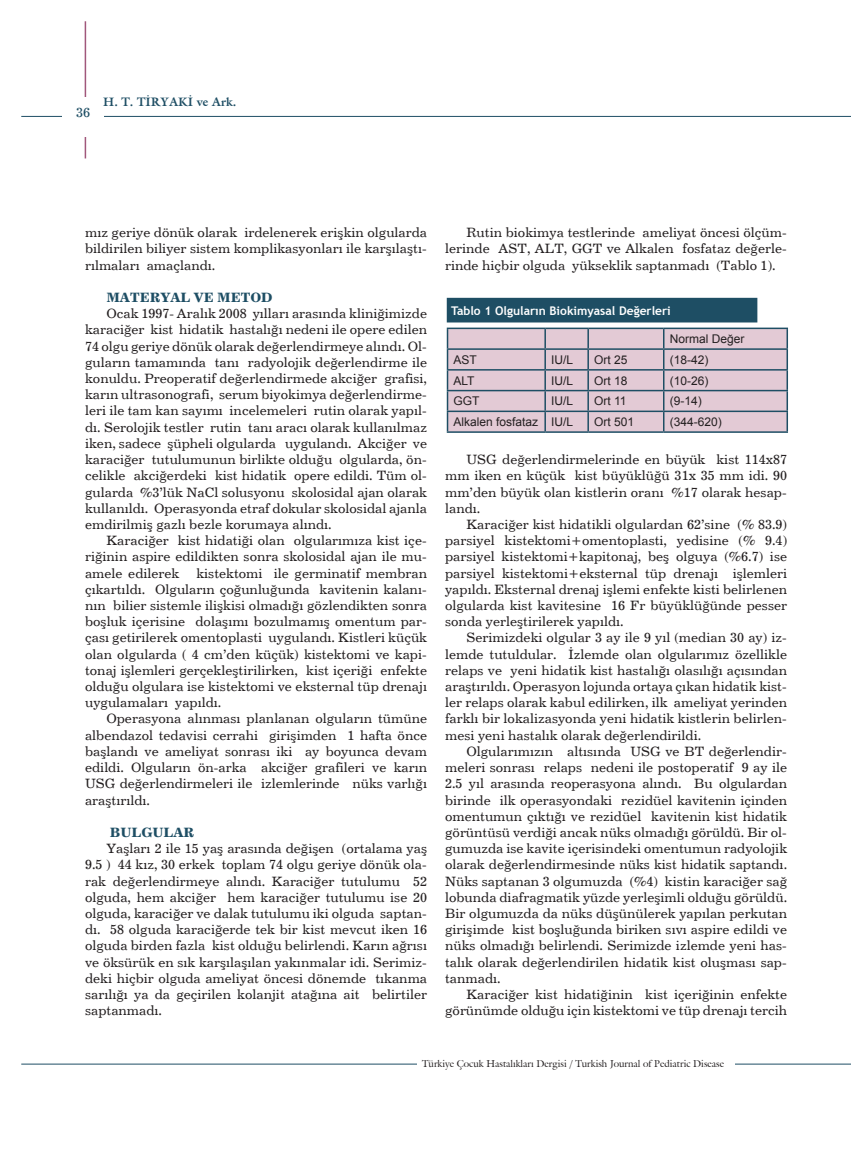
<style>
.page{position:relative;width:851px;height:1170px;background:#fff}
.page>*{position:absolute;margin:0;border:0;box-sizing:border-box;transform-origin:0 0}
.t1{font:13.5px/16.2px "Century 731 BT Roman A";color:#231f20;text-align:justify}
.t2{font:13.5px "Century 731 BT Bold A";color:#1e4e64}
.t3{font:13.5px "Century 731 BT Roman A";color:#1e4e64}
.t4{font:12px "Arial";color:#231f20}
.t5{font:700 12px "Trebuchet MS";color:#fff}
.t6{font:700 12px "Galliard IT Cby BT";color:#1e4e64}
.t7{font:9.75px "Galliard IT Cby BT";color:#231f20}
</style>
<div class="page">
<hr style="left:85px;top:21px;width:1px;height:137px;background:#a1577b">
<hr style="left:21px;top:116px;width:829px;height:1px;background:#1e4e64">
<hr style="left:21px;top:1063px;width:829px;height:1px;background:#1e4e64">
<img style="left:62px;top:97px;width:41px;height:40px">
<div style="left:417px;top:1051px;width:318px;height:26px;background:#fff"></div>
<hr style="left:446px;top:327px;width:99px;height:2px;background:#1e4e64">
<hr style="left:545px;top:327px;width:43px;height:2px;background:#1e4e64">
<hr style="left:588px;top:327px;width:75px;height:2px;background:#1e4e64">
<hr style="left:663px;top:327px;width:124px;height:2px;background:#1e4e64">
<svg style="left:446px;top:328px;width:341px;height:103px;background:#d1bfcb"></svg>
<hr style="left:446px;top:431px;width:99px;height:2px;background:#1e4e64">
<hr style="left:545px;top:431px;width:43px;height:2px;background:#1e4e64">
<hr style="left:588px;top:431px;width:75px;height:2px;background:#1e4e64">
<hr style="left:663px;top:431px;width:124px;height:2px;background:#1e4e64">
<div style="left:446px;top:298px;width:311px;height:24px;background:#1e4e64"></div>
<p class="t3" style="left:76px;top:104px;width:16px">36</p>
<p class="t6" style="left:103px;top:94px;width:135px">H. T. TİRYAKİ ve Ark.</p>
<p class="t1" style="left:85px;top:224px;width:343px">mız geriye dönük olarak irdelenerek erişkin olgularda bildirilen biliyer sistem komplikasyonları ile karşılaştı&shy;rılmaları amaçlandı.</p>
<p class="t2" style="left:106px;top:289px;width:168px">MATERYAL VE METOD</p>
<p class="t1" style="left:85px;top:305px;width:343px;text-indent:21px">Ocak 1997- Aralık 2008 yılları arasında kliniğimizde karaciğer kist hidatik hastalığı nedeni ile opere edilen 74 olgu geriye dönük olarak değerlendirmeye alındı. Ol&shy;guların tamamında tanı radyolojik değerlendirme ile konuldu. Preoperatif değerlendirmede akciğer grafisi, karın ultrasonografi, serum biyokimya değerlendirme&shy;leri ile tam kan sayımı incelemeleri rutin olarak yapıl&shy;dı. Serolojik testler rutin tanı aracı olarak kullanılmaz iken, sadece şüpheli olgularda uygulandı. Akciğer ve karaciğer tutulumunun birlikte olduğu olgularda, ön&shy;celikle akciğerdeki kist hidatik opere edildi. Tüm ol&shy;gularda %3’lük NaCl solusyonu skolosidal ajan olarak kullanıldı. Operasyonda etraf dokular skolosidal ajanla emdirilmiş gazlı bezle korumaya alındı.</p>
<p class="t1" style="left:85px;top:532px;width:343px;text-indent:21px">Karaciğer kist hidatiği olan olgularımıza kist içe&shy;riğinin aspire edildikten sonra skolosidal ajan ile mu&shy;amele edilerek</p>
<p class="t1" style="left:85px;top:564px;width:343px;text-indent:111px">kistektomi ile germinatif membran çıkartıldı. Olguların çoğunluğunda kavitenin kalanı&shy;nın bilier sistemle ilişkisi olmadığı gözlendikten sonra boşluk içerisine dolaşımı bozulmamış omentum par&shy;çası getirilerek omentoplasti uygulandı. Kistleri küçük olan olgularda ( 4 cm’den küçük) kistektomi ve kapi&shy;tonaj işlemleri gerçekleştirilirken, kist içeriği enfekte olduğu olgulara ise kistektomi ve eksternal tüp drenajı uygulamaları yapıldı.</p>
<p class="t1" style="left:85px;top:710px;width:343px;text-indent:21px">Operasyona alınması planlanan olguların tümüne albendazol tedavisi cerrahi girişimden 1 hafta önce başlandı ve ameliyat sonrası iki ay boyunca devam edildi. Olguların ön-arka akciğer grafileri ve karın USG değerlendirmeleri ile izlemlerinde nüks varlığı araştırıldı.</p>
<p class="t2" style="left:110px;top:823px;width:86px">BULGULAR</p>
<p class="t1" style="left:85px;top:840px;width:343px;text-indent:21px">Yaşları 2 ile 15 yaş arasında değişen (ortalama yaş 9.5 ) 44 kız, 30 erkek toplam 74 olgu geriye dönük ola&shy;rak değerlendirmeye alındı. Karaciğer tutulumu 52 olguda, hem akciğer hem karaciğer tutulumu ise 20 olguda, karaciğer ve dalak tutulumu iki olguda saptan&shy;dı. 58 olguda karaciğerde tek bir kist mevcut iken 16 olguda birden fazla kist olduğu belirlendi. Karın ağrısı ve öksürük en sık karşılaşılan yakınmalar idi. Serimiz&shy;deki hiçbir olguda ameliyat öncesi dönemde tıkanma sarılığı ya da geçirilen kolanjit atağına ait belirtiler saptanmadı.</p>
<p class="t1" style="left:445px;top:224px;width:343px;text-indent:21px">Rutin biokimya testlerinde ameliyat öncesi ölçüm&shy;lerinde AST, ALT, GGT ve Alkalen fosfataz değerle&shy;rinde hiçbir olguda yükseklik saptanmadı (Tablo 1).</p>
<p class="t5" style="left:451px;top:303px;width:221px">Tablo 1 Olguların Biokimyasal Değerleri</p>
<p class="t4" style="left:669px;top:331px;width:76px">Normal Değer</p>
<p class="t4" style="left:453px;top:352px;width:25px">AST</p>
<p class="t4" style="left:551px;top:352px;width:24px">IU/L</p>
<p class="t4" style="left:594px;top:352px;width:35px">Ort 25</p>
<p class="t4" style="left:669px;top:352px;width:40px">(18-42)</p>
<p class="t4" style="left:453px;top:372px;width:23px">ALT</p>
<p class="t4" style="left:551px;top:372px;width:24px">IU/L</p>
<p class="t4" style="left:594px;top:372px;width:35px">Ort 18</p>
<p class="t4" style="left:669px;top:372px;width:40px">(10-26)</p>
<p class="t4" style="left:453px;top:393px;width:28px">GGT</p>
<p class="t4" style="left:551px;top:393px;width:24px">IU/L</p>
<p class="t4" style="left:594px;top:393px;width:34px">Ort 11</p>
<p class="t4" style="left:669px;top:393px;width:34px">(9-14)</p>
<p class="t4" style="left:453px;top:414px;width:86px">Alkalen fosfataz</p>
<p class="t4" style="left:551px;top:414px;width:24px">IU/L</p>
<p class="t4" style="left:594px;top:414px;width:42px">Ort 501</p>
<p class="t4" style="left:669px;top:414px;width:54px">(344-620)</p>
<p class="t1" style="left:445px;top:451px;width:343px;text-indent:21px">USG değerlendirmelerinde en büyük kist 114x87 mm iken en küçük kist büyüklüğü 31x 35 mm idi. 90 mm’den büyük olan kistlerin oranı %17 olarak hesap&shy;landı.</p>
<p class="t1" style="left:445px;top:516px;width:343px;text-indent:21px">Karaciğer kist hidatikli olgulardan 62’sine (% 83.9) parsiyel kistektomi+omentoplasti, yedisine (% 9.4) parsiyel kistektomi+kapitonaj, beş olguya (%6.7) ise parsiyel kistektomi+eksternal tüp drenajı işlemleri yapıldı. Eksternal drenaj işlemi enfekte kisti belirlenen olgularda kist kavitesine 16 Fr büyüklüğünde pesser sonda yerleştirilerek yapıldı.</p>
<p class="t1" style="left:445px;top:629px;width:343px;text-indent:21px">Serimizdeki olgular 3 ay ile 9 yıl (median 30 ay) iz&shy;lemde tutuldular. İzlemde olan olgularımız özellikle relaps ve yeni hidatik kist hastalığı olasılığı açısından araştırıldı. Operasyon lojunda ortaya çıkan hidatik kist&shy;ler relaps olarak kabul edilirken, ilk ameliyat yerinden farklı bir lokalizasyonda yeni hidatik kistlerin belirlen&shy;mesi yeni hastalık olarak değerlendirildi.</p>
<p class="t1" style="left:445px;top:742px;width:343px;text-indent:21px">Olgularımızın altısında USG ve BT değerlendir&shy;meleri sonrası relaps nedeni ile postoperatif 9 ay ile 2.5 yıl arasında reoperasyona alındı. Bu olgulardan birinde ilk operasyondaki rezidüel kavitenin içinden omentumun çıktığı ve rezidüel kavitenin kist hidatik görüntüsü verdiği ancak nüks olmadığı görüldü. Bir ol&shy;gumuzda ise kavite içerisindeki omentumun radyolojik olarak değerlendirmesinde nüks kist hidatik saptandı.<br>Nüks saptanan 3 olgumuzda (%4) kistin karaciğer sağ lobunda diafragmatik yüzde yerleşimli olduğu görüldü.<br>Bir olgumuzda da nüks düşünülerek yapılan perkutan girişimde kist boşluğunda biriken sıvı aspire edildi ve nüks olmadığı belirlendi. Serimizde izlemde yeni has&shy;talık olarak değerlendirilen hidatik kist oluşması sap&shy;tanmadı.</p>
<p class="t1" style="left:445px;top:985px;width:343px;text-align:right">Karaciğer kist hidatiğinin kist içeriğinin enfekte görünümde olduğu için kistektomi ve tüp drenajı tercih</p>
<p class="t7" style="left:422px;top:1056px;width:303px">Türkiye Çocuk Hastalıkları Dergisi / Turkish Journal of Pediatric Disease</p>
</div>
